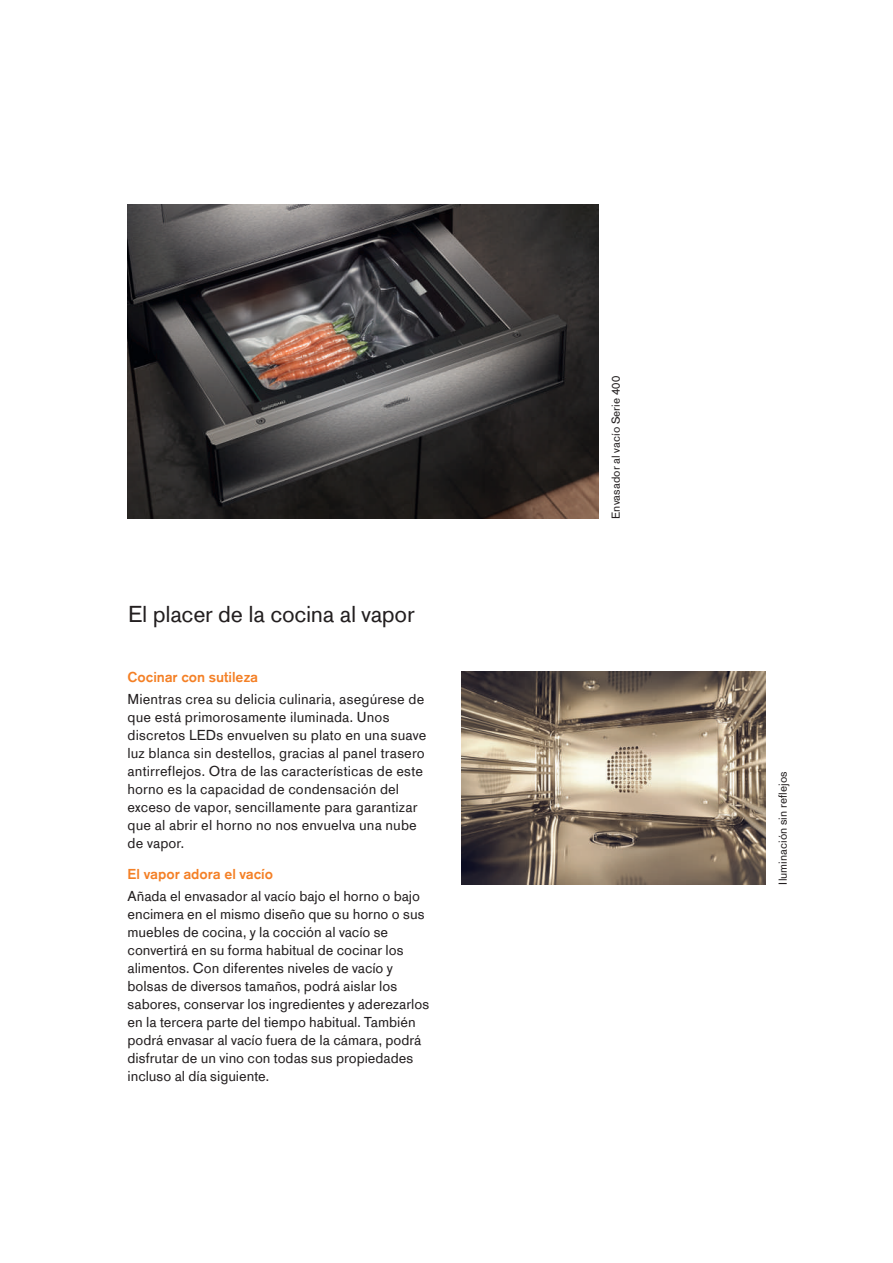
<style>
.page{position:relative;width:893px;height:1263px;background:#fff}
.page>*{position:absolute;margin:0;border:0;box-sizing:border-box;transform-origin:0 0}
.t1{font:24px "Gaggenau";letter-spacing:-.01em;color:#231f20}
.t2{font:15px/18px "Gaggenau";letter-spacing:.005em;color:#231f20}
.t3{font:700 15px "Gaggenau";letter-spacing:-.005em;color:#f48026}
.t4{font:12px "Gaggenau";letter-spacing:.005em;color:#231f20}
</style>
<div class="page">
<img style="left:128px;top:204px;width:470px;height:315px">
<img style="left:461px;top:672px;width:304px;height:212px">
<h1 class="t1" style="left:128px;top:601px;width:288px">El placer de la cocina al vapor</h1>
<p class="t3" style="left:128px;top:668px;width:132px">Cocinar con sutileza</p>
<p class="t2" style="left:128px;top:690px;width:300px">Mientras crea su delicia culinaria, asegúrese de que está primorosamente iluminada. Unos discretos LEDs envuelven su plato en una suave luz blanca sin destellos, gracias al panel trasero antirreflejos. Otra de las características de este horno es la capacidad de condensación del exceso de vapor, sencillamente para garantizar que al abrir el horno no nos envuelva una nube de vapor.</p>
<p class="t3" style="left:128px;top:865px;width:147px">El vapor adora el vacío</p>
<p class="t2" style="left:128px;top:887px;width:303px">Añada el envasador al vacío bajo el horno o bajo encimera en el mismo diseño que su horno o sus muebles de cocina, y la cocción al vacío se convertirá en su forma habitual de cocinar los alimentos. Con diferentes niveles de vacío y bolsas de diversos tamaños, podrá aislar los sabores, conservar los ingredientes y aderezarlos en la tercera parte del tiempo habitual. También podrá envasar al vacío fuera de la cámara, podrá disfrutar de un vino con todas sus propiedades incluso al día siguiente.</p>
<p class="t4" style="left:609px;top:519px;width:145px;rotate:-90deg">Envasador al vacío Serie 400</p>
<p class="t4" style="left:776px;top:884px;width:115px;rotate:-90deg">Iluminación sin reflejos</p>
</div>
